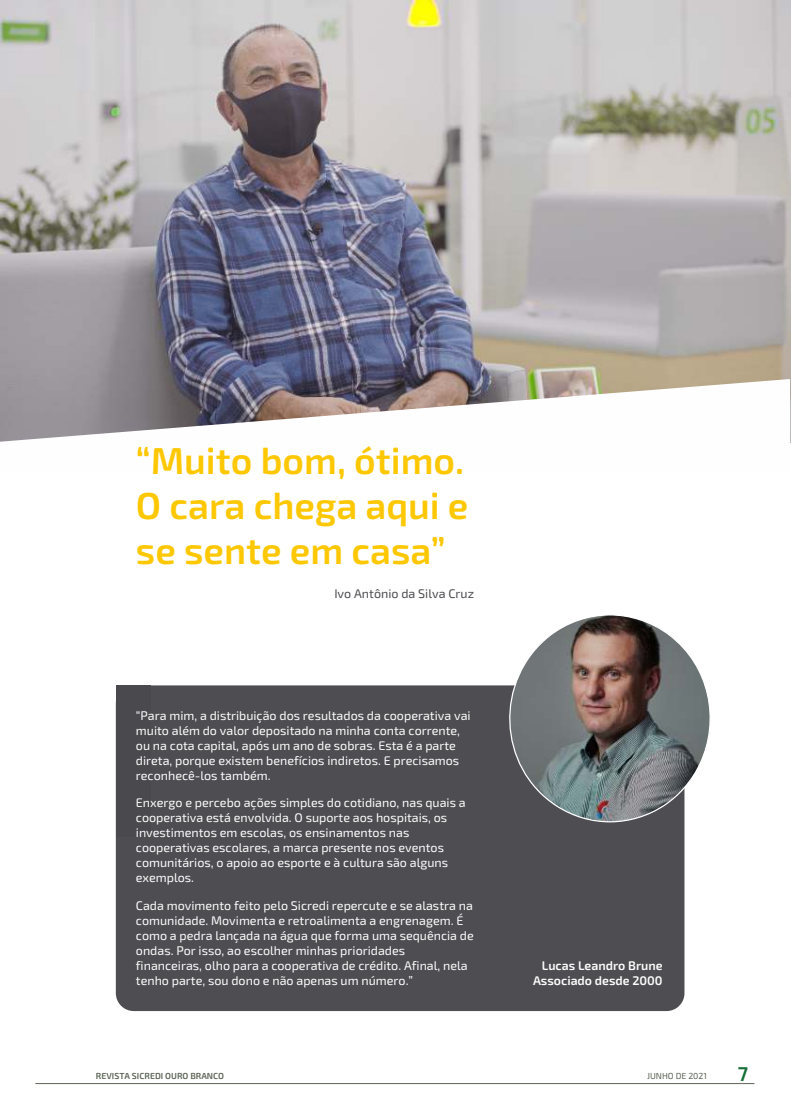
<style>
.page{position:relative;width:791px;height:1120px;background:#fff}
.page>*{position:absolute;margin:0;border:0;box-sizing:border-box;transform-origin:0 0}
.t1{font:600 37.5px/45px "Exo 2.0";color:#fdc801;text-align:justify}
.t2{font:600 20px "Exo 2.0";color:#146e37}
.t3{font:12.5px/15px "Exo 2.0";color:#fefefe}
.t4{font:600 12.5px/15px "Exo 2.0";color:#fefefe;text-align:right}
.t5{font:12.5px "Exo 2.0";color:#4c4c50}
.t6{font:600 8.75px "Exo 2.0";color:#5c6456}
.t7{font:8.75px "Exo 2.0";color:#5c6456}
</style>
<div class="page">
<div style="left:116px;top:685px;width:568px;height:326px;background:#4a494e;border-radius:18px"></div>
<div style="left:116px;top:685px;width:34px;height:152px;background:#4a494e"></div>
<img style="left:492px;top:615px;width:218px;height:208px">
<img style="left:0;top:0;width:790px;height:379px">
<svg style="left:0;top:379px;width:789px;height:63px"></svg>
<hr style="left:35px;top:1083px;width:719px;height:1px;background:#5c6456">
<h1 class="t1" style="left:136px;top:442px;width:334px">“Muito bom, ótimo.<br>O cara chega aqui e se sente em casa”</h1>
<p class="t5" style="left:334px;top:589px;width:141px">Ivo Antônio da Silva Cruz</p>
<p class="t3" style="left:136px;top:709px;width:336px">“Para mim, a distribuição dos resultados da cooperativa vai muito além do valor depositado na minha conta corrente, ou na cota capital, após um ano de sobras. Esta é a parte direta, porque existem benefícios indiretos. E precisamos reconhecê-los também.</p>
<p class="t3" style="left:136px;top:796px;width:331px">Enxergo e percebo ações simples do cotidiano, nas quais a cooperativa está envolvida. O suporte aos hospitais, os investimentos em escolas, os ensinamentos nas cooperativas escolares, a marca presente nos eventos comunitários, o apoio ao esporte e à cultura são alguns exemplos.</p>
<p class="t3" style="left:136px;top:899px;width:339px">Cada movimento feito pelo Sicredi repercute e se alastra na comunidade. Movimenta e retroalimenta a engrenagem. É como a pedra lançada na água que forma uma sequência de ondas. Por isso, ao escolher minhas prioridades financeiras, olho para a cooperativa de crédito. Afinal, nela tenho parte, sou dono e não apenas um número.”</p>
<p class="t4" style="left:532px;top:959px;width:131px">Lucas Leandro Brune<br>Associado desde 2000</p>
<p class="t6" style="left:96px;top:1072px;width:130px">REVISTA SICREDI OURO BRANCO</p>
<p class="t7" style="left:646px;top:1072px;width:61px">JUNHO DE 2021</p>
<h2 class="t2" style="left:737px;top:1066px;width:12px">7</h2>
</div>
